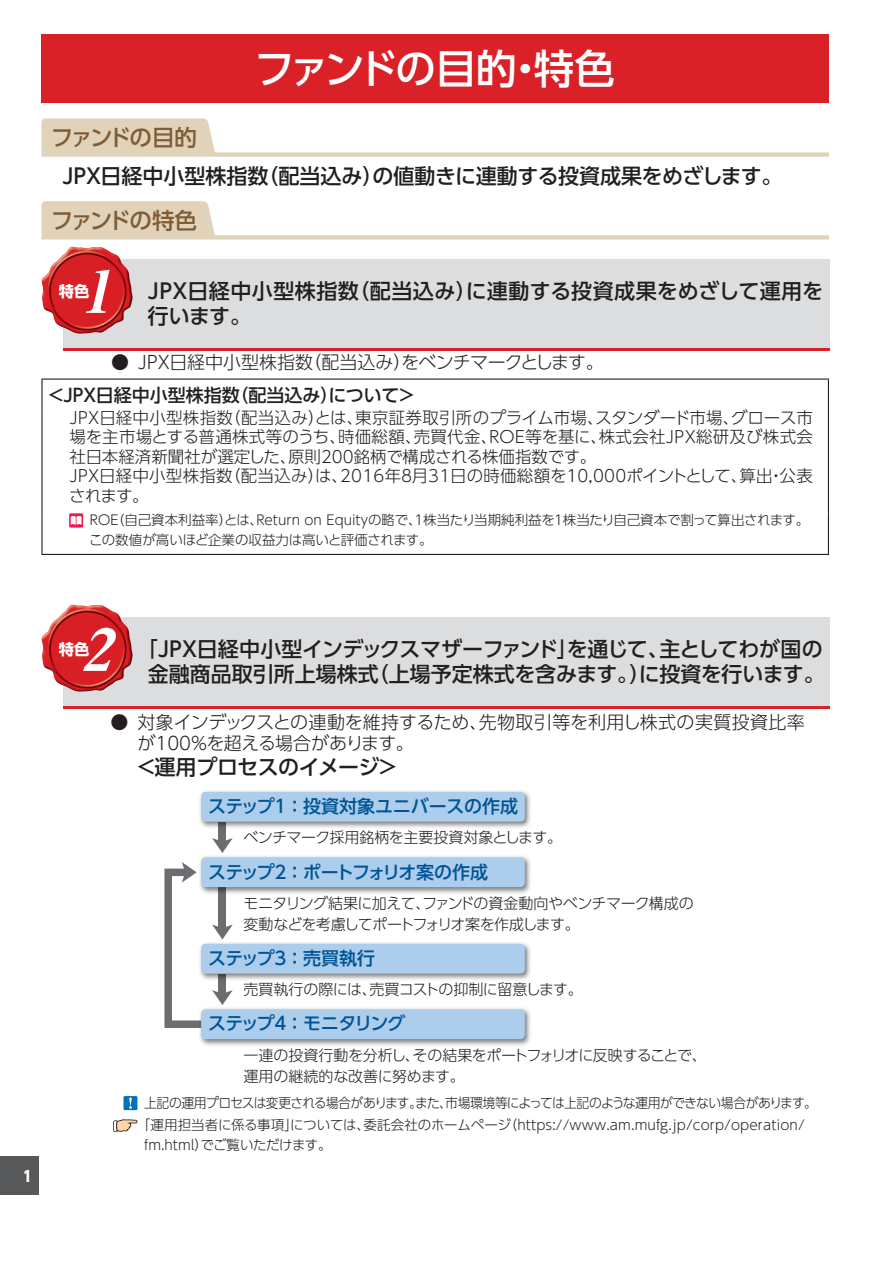
<style>
.page{position:relative;width:893px;height:1263px;background:#fff}
.page>*{position:absolute;margin:0;border:0;box-sizing:border-box;transform-origin:0 0}
.t1{font:italic 58.5px "Midashi Min Pr 5 MA31";color:#fff;scale:1.04 1}
.t2{font:500 40.5px "UD Shin Go Pro";letter-spacing:-.06em;color:#fff}
.t3{font:500 22.5px "UD Shin Go Pro";letter-spacing:-.095em;color:#7e5d36}
.t4{font:500 21px/25.5px "UD Shin Go Pro";letter-spacing:-.005em;color:#231f20;text-align:center}
.t5{font:500 21px/25.5px "UD Shin Go Pro";letter-spacing:.015em;color:#231f20}
.t6{font:500 21px "UD Shin Go Pro";letter-spacing:-.025em;color:#231f20}
.t7{font:300 18px/21px "UD Shin Go Pro";letter-spacing:-.005em;color:#231f20}
.t8{font:300 18px "UD Shin Go Pro";letter-spacing:-.03em;color:#231f20}
.t9{font:500 18px "UD Shin Go Pro";letter-spacing:-.105em;color:#005495}
.t10{font:500 18px "UD Shin Go Pro";color:#231f20}
.t11{font:500 18px "UD Shin Go Pro";letter-spacing:-.01em;color:#005495}
.t12{font:500 18px "UD Shin Go Pro";letter-spacing:-.045em;color:#005495}
.t13{font:300 16.5px/19.5px "UD Shin Go Pro";color:#231f20}
.t14{font:700 15.3px "UD Shin Go Pro";color:#fff}
.t15{font:300 15px/21px "UD Shin Go Pro";letter-spacing:-.03em;color:#231f20}
.t16{font:800 15px "UD Shin Go Pro";color:#fff;scale:.9 1}
.t17{font:300 13.5px/22.5px "UD Shin Go Pro";letter-spacing:-.02em;color:#231f20;scale:.95 1}
.t18{font:300 13.5px/19.5px "UD Shin Go Pro";color:#231f20}
.t19{font:300 13.5px "UD Shin Go Pro";letter-spacing:-.02em;color:#231f20}
</style>
<div class="page">
<div style="left:0;top:1157px;width:38px;height:38px;background:#57585a"></div>
<div style="left:41px;top:35px;width:788px;height:68px;background:#da2128"></div>
<svg style="left:41px;top:118px;width:788px;height:39px"></svg>
<svg style="left:41px;top:201px;width:788px;height:38px"></svg>
<div style="left:63px;top:259px;width:766px;height:92px;background:#dcdddf"></div>
<hr style="left:63px;top:348px;width:766px;height:3px;background:#da2128">
<img style="left:41px;top:247px;width:92px;height:87px">
<hr style="left:41px;top:378px;width:97px;height:2px;background:#231f20">
<hr style="left:41px;top:380px;width:2px;height:29px;background:#231f20">
<hr style="left:138px;top:378px;width:691px;height:2px;background:#231f20">
<svg style="left:828px;top:380px;width:1px;height:29px"></svg>
<hr style="left:41px;top:409px;width:2px;height:104px;background:#231f20">
<hr style="left:828px;top:409px;width:1px;height:104px;background:#231f20">
<hr style="left:41px;top:513px;width:2px;height:41px;background:#231f20">
<hr style="left:828px;top:513px;width:1px;height:41px;background:#231f20">
<hr style="left:41px;top:554px;width:97px;height:1px;background:#231f20">
<hr style="left:138px;top:554px;width:691px;height:1px;background:#231f20">
<svg style="left:69px;top:513px;width:14px;height:15px"></svg>
<svg style="left:71px;top:516px;width:11px;height:9px"></svg>
<div style="left:63px;top:617px;width:766px;height:91px;background:#dcdddf"></div>
<hr style="left:63px;top:706px;width:766px;height:2px;background:#da2128">
<img style="left:41px;top:605px;width:92px;height:87px">
<div style="left:219px;top:822px;width:7px;height:20px;background:#6c6d70"></div>
<svg style="left:212px;top:838px;width:21px;height:15px"></svg>
<svg style="left:164px;top:862px;width:69px;height:166px"></svg>
<img style="left:199px;top:791px;width:332px;height:40px">
<div style="left:201px;top:792px;width:324px;height:30px;background:#accdeb;border-radius:4px"></div>
<img style="left:197px;top:856px;width:334px;height:40px">
<div style="left:201px;top:857px;width:324px;height:30px;background:#accdeb;border-radius:4px"></div>
<img style="left:197px;top:939px;width:334px;height:44px">
<div style="left:201px;top:944px;width:324px;height:29px;background:#accdeb;border-radius:4px"></div>
<img style="left:197px;top:1005px;width:334px;height:41px">
<div style="left:201px;top:1009px;width:324px;height:30px;background:#accdeb;border-radius:4px"></div>
<div style="left:123px;top:1096px;width:14px;height:14px;background:#0072bc"></div>
<svg style="left:129px;top:1097px;width:3px;height:12px"></svg>
<svg style="left:113px;top:1119px;width:25px;height:14px"></svg>
<h2 class="t2" style="left:254px;top:36px;width:362px">ファンドの目的・特色</h2>
<h3 class="t3" style="left:51px;top:119px;width:147px">ファンドの目的</h3>
<p class="t4" style="left:58px;top:163px;width:726px">ＪＰＸ日経中小型株指数（配当込み）の値動きに連動する投資成果をめざします。</p>
<h3 class="t3" style="left:51px;top:202px;width:148px">ファンドの特色</h3>
<h1 class="t1" style="left:80px;top:246px;width:49px">1</h1>
<p class="t5" style="left:143px;top:277px;width:682px">ＪＰＸ日経中小型株指数（配当込み）に連動する投資成果をめざして運用を行います。</p>
<p class="t8" style="left:111px;top:348px;width:494px">● ＪＰＸ日経中小型株指数（配当込み）をベンチマークとします。</p>
<p class="t10" style="left:47px;top:381px;width:370px">＜ＪＰＸ日経中小型株指数（配当込み）について＞</p>
<p class="t13" style="left:65px;top:407px;width:749px">ＪＰＸ日経中小型株指数（配当込み）とは、東京証券取引所のプライム市場、スタンダード市場、グロース市場を主市場とする普通株式等のうち、時価総額、売買代金、ＲＯＥ等を基に、株式会社ＪＰＸ総研及び株式会社日本経済新聞社が選定した、原則200銘柄で構成される株価指数です。<br>ＪＰＸ日経中小型株指数（配当込み）は、2016年８月31日の時価総額を10,000ポイントとして、算出・公表されます。</p>
<p class="t18" style="left:87px;top:510px;width:724px">ＲＯＥ（自己資本利益率）とは、Return on Equityの略で、１株当たり当期純利益を１株当たり自己資本で割って算出されます。この数値が高いほど企業の収益力は高いと評価されます。</p>
<p class="t14" style="left:59px;top:278px;width:32px">特色</p>
<p class="t16" style="left:23px;top:1163px;width:11px">1</p>
<h1 class="t1" style="left:80px;top:604px;width:49px">2</h1>
<p class="t4" style="left:137px;top:635px;width:689px">「ＪＰＸ日経中小型インデックスマザーファンド」を通じて、主としてわが国の金融商品取引所上場株式（上場予定株式を含みます。）に投資を行います。</p>
<p class="t7" style="left:137px;top:711px;width:669px;text-indent:-27px">● 対象インデックスとの連動を維持するため、先物取引等を利用し株式の実質投資比率が100％を超える場合があります。</p>
<p class="t6" style="left:136px;top:750px;width:265px">＜運用プロセスのイメージ＞</p>
<p class="t11" style="left:208px;top:792px;width:312px">ステップ１ ：投資対象ユニバースの作成</p>
<p class="t14" style="left:59px;top:636px;width:32px">特色</p>
<p class="t15" style="left:243px;top:826px;width:320px">ベンチマーク採用銘柄を主要投資対象とします。</p>
<p class="t9" style="left:208px;top:857px;width:281px">ステップ２ ：ポートフォリオ案の作成</p>
<p class="t15" style="left:243px;top:892px;width:452px">モニタリング結果に加えて、ファンドの資金動向やベンチマーク構成の変動などを考慮してポートフォリオ案を作成します。</p>
<p class="t12" style="left:208px;top:944px;width:169px">ステップ３ ：売買執行</p>
<p class="t15" style="left:244px;top:978px;width:341px">売買執行の際には、売買コストの抑制に留意します。</p>
<p class="t9" style="left:208px;top:1008px;width:199px">ステップ４ ：モニタリング</p>
<p class="t15" style="left:244px;top:1044px;width:465px">一連の投資行動を分析し、その結果をポートフォリオに反映することで、運用の継続的な改善に努めます。</p>
<p class="t17" style="left:137px;top:1091px;width:717px;text-indent:7px">上記の運用プロセスは変更される場合があります。また、市場環境等によっては上記のような運用ができない場合があります。「運用担当者に係る事項」については、委託会社のホームページ（https://www.am.mufg.jp/corp/operation/</p>
<p class="t19" style="left:144px;top:1134px;width:189px">fm.html）でご覧いただけます。</p>
</div>
